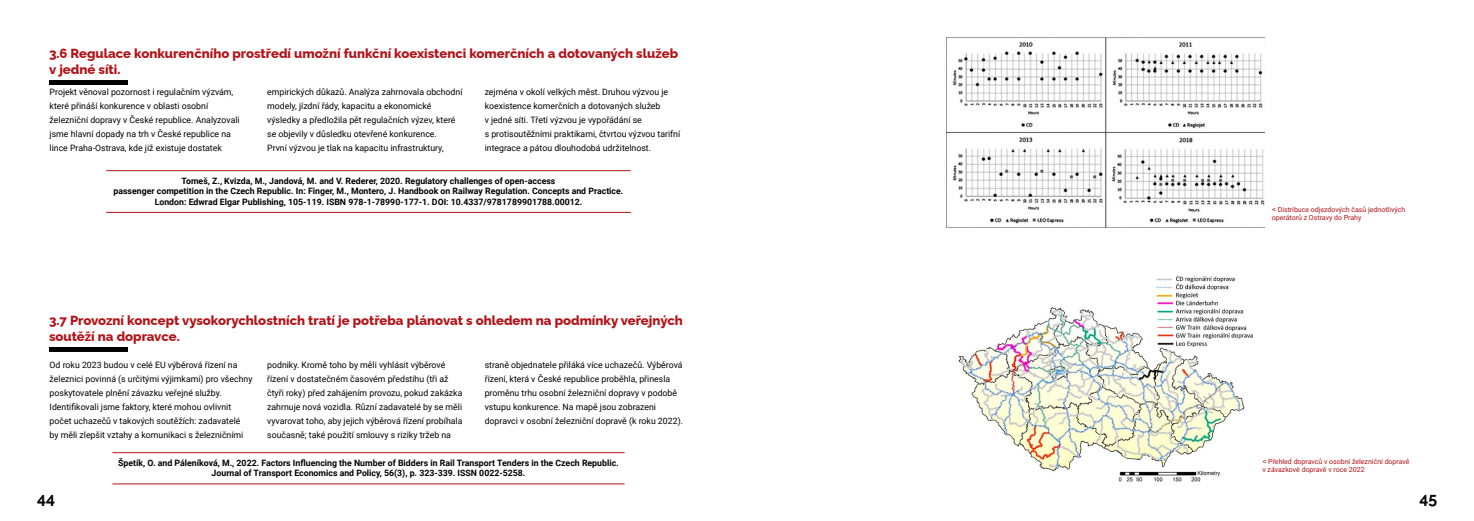
<style>
.page{position:relative;width:1474px;height:521px;background:#fff}
.page>*{position:absolute;margin:0;border:0;box-sizing:border-box;transform-origin:0 0}
.t1{font:100 15.75px "Raleway";color:#000}
.t2{font:100 13.12px/15.8px "Raleway";color:#b31217}
.t3{font:8.75px/14px "Roboto";color:#000}
.t4{font:700 8.75px/10.5px "Roboto";color:#000;text-align:center}
.t5{font:7px/8.4px "Roboto";color:#b31217}
.s1{font-family:"Arial"}
</style>
<div class="page">
<hr style="left:49px;top:81px;width:78px;height:4px;background:#000">
<hr style="left:106px;top:170px;width:524px;height:1px;background:#b31217">
<hr style="left:106px;top:212px;width:524px;height:1px;background:#b31217">
<img style="left:946px;top:38px;width:318px;height:190px">
<hr style="left:49px;top:348px;width:78px;height:4px;background:#000">
<hr style="left:112px;top:452px;width:512px;height:1px;background:#b31217">
<hr style="left:112px;top:483px;width:512px;height:1px;background:#b31217">
<img style="left:958px;top:275px;width:295px;height:207px">
<h2 class="t2" style="left:49px;top:44px;width:630px">3.6 Regulace konkurenčního prostředí umožní funkční koexistenci komerčních a dotovaných služeb v jedné síti.</h2>
<p class="t3" style="left:50px;top:84px;width:191px">Projekt věnoval pozornost i regulačním výzvám, které přináší konkurence v oblasti osobní železniční dopravy v České republice. Analyzovali jsme hlavní dopady na trh v České republice na lince Praha-‑Ostrava, kde již existuje dostatek</p>
<p class="t3" style="left:267px;top:84px;width:197px">empirických důkazů. Analýza zahrnovala obchodní modely, jízdní řády, kapacitu a ekonomické výsledky a předložila pět regulačních výzev, které se objevily v důsledku otevřené konkurence.<br>První výzvou je tlak na kapacitu infrastruktury,</p>
<p class="t3" style="left:484px;top:84px;width:197px">zejména v okolí velkých měst. Druhou výzvou je koexistence komerčních a dotovaných služeb<br>v jedné síti. Třetí výzvou je vypořádání se<br>s protisoutěžními praktikami, čtvrtou výzvou tarifní integrace a pátou dlouhodobá udržitelnost.</p>
<p class="t4" style="left:113px;top:175px;width:511px">Tomeš, Z., Kvizda, M., Jandová, M. and V. Rederer, 2020. Regulatory challenges of open‑access<br>passenger competition in the Czech Republic. In: Finger, M., Montero, J. Handbook on Railway Regulation. Concepts and Practice.<br>London: Edwrad Elgar Publishing, 105-119. ISBN 978-1-78990-177-1. DOI: 10.4337/9781789901788.00012.</p>
<p class="t5" style="left:1271px;top:205px;width:135px"><span class="s1">˂</span> Distribuce odjezdových časů jednotlivých operátorů z Ostravy do Prahy</p>
<h2 class="t2" style="left:49px;top:311px;width:635px">3.7 Provozní koncept vysokorychlostních tratí je potřeba plánovat s ohledem na podmínky veřejných soutěží na dopravce.</h2>
<p class="t3" style="left:50px;top:357px;width:204px">Od roku 2023 budou v celé EU výběrová řízení na železnici povinná (s určitými výjimkami) pro všechny poskytovatele plnění závazku veřejné služby.<br>Identifikovali jsme faktory, které mohou ovlivnit počet uchazečů v takových soutěžích: zadavatelé<br>by měli zlepšit vztahy a komunikaci s železničními</p>
<p class="t3" style="left:267px;top:357px;width:197px">podniky. Kromě toho by měli vyhlásit výběrové řízení v dostatečném časovém předstihu (tři až čtyři roky) před zahájením provozu, pokud zakázka zahrnuje nová vozidla. Různí zadavatelé by se měli vyvarovat toho, aby jejich výběrová řízení probíhala současně; také použití smlouvy s riziky tržeb na</p>
<p class="t3" style="left:484px;top:357px;width:200px">straně objednatele přiláká více uchazečů. Výběrová řízení, která v České republice proběhla, přinesla proměnu trhu osobní železniční dopravy v podobě vstupu konkurence. Na mapě jsou zobrazeni dopravci v osobní železniční dopravě (k roku 2022).</p>
<p class="t4" style="left:118px;top:457px;width:502px">Špetík, O. and Páleníková, M., 2022. Factors Influencing the Number of Bidders in Rail Transport Tenders in the Czech Republic.<br>Journal of Transport Economics and Policy, 56(3), p. 323-339. ISSN 0022-5258.</p>
<p class="t5" style="left:1262px;top:457px;width:149px"><span class="s1">˂</span> Přehled dopravců v osobní železniční dopravě v závazkové dopravě v roce 2022</p>
<h1 class="t1" style="left:37px;top:485px;width:19px">44</h1>
<h1 class="t1" style="left:1419px;top:485px;width:19px">45</h1>
</div>
